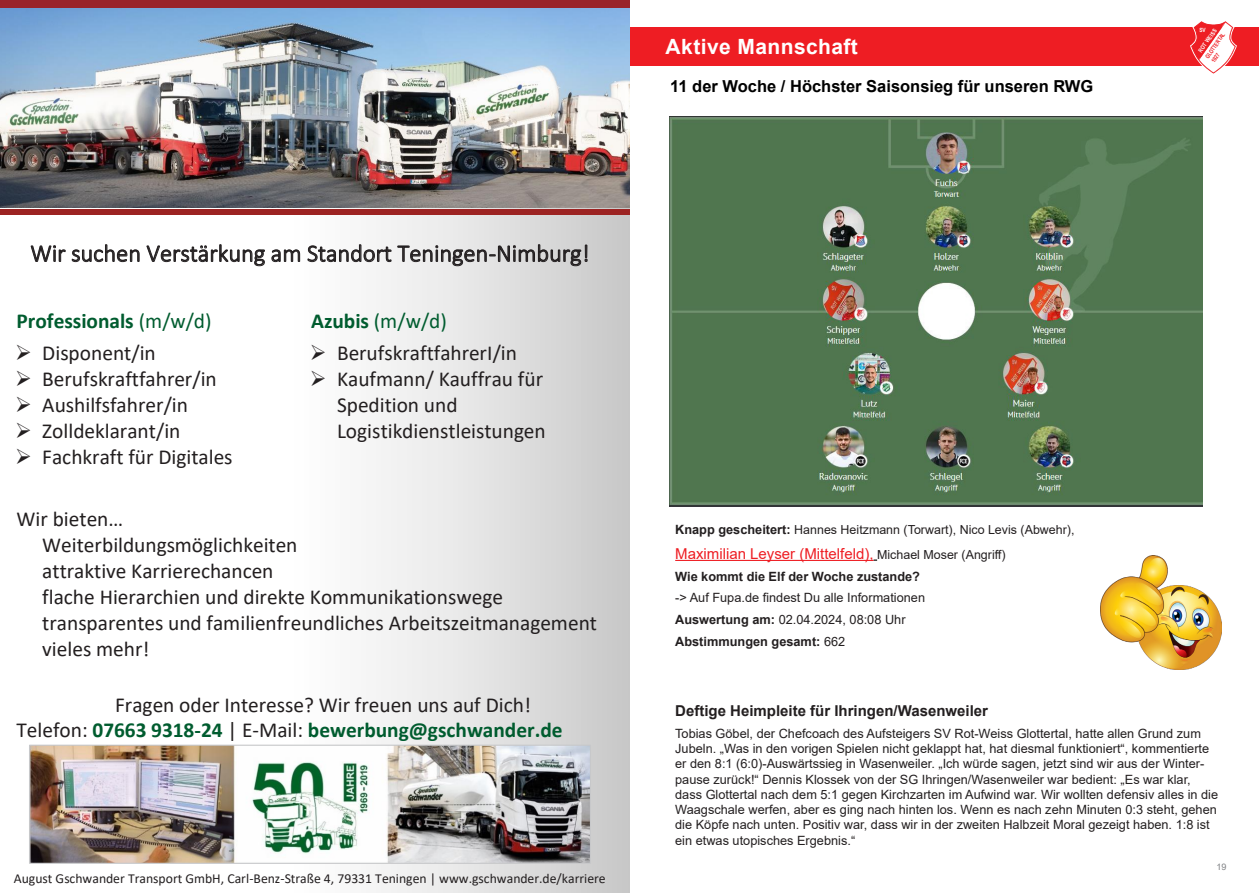
<style>
.page{position:relative;width:1259px;height:893px;background:#fff}
.page>*{position:absolute;margin:0;border:0;box-sizing:border-box;transform-origin:0 0}
.t1{font:300 24.3px "Calibri";color:#231f20}
.t2{font:21.45px/26.1px "Calibri";color:#231f20}
.t3{font:700 21.45px "Calibri";color:#005c2f}
.t4{font:21.45px "Calibri";color:#005c2f}
.t5{font:700 21px "Arial";letter-spacing:.02em;color:#fff}
.t6{font:700 16.5px "Arial";color:#000}
.t7{font:15px "Arial";color:#ee1d23}
.t8{font:700 15px "Arial";color:#231f20}
.t9{font:13.65px "Calibri";color:#231f20}
.t10{font:12.75px/15.3px "Arial";color:#231f20}
.t11{font:700 12.75px "Arial";color:#231f20}
.t12{font:12.45px "Arial";color:#231f20}
.t13{font:9px "Arial";color:#808285}
.t14{font:700 5.85px/7.4px "Arial Narrow";color:#ee1d23;scale:.93 1}
.t15{font:700 5.85px "Arial Narrow";color:#fff}
.s1{font-weight:400}
.s2{font-weight:700}
.s3{font-weight:700;color:#005c2f}
.s4{font-weight:700;font-size:12.75px}
.s5{font-size:12.45px;color:#231f20}
</style>
<div class="page">
<div style="left:629px;top:28px;width:630px;height:38px;background:#ee1d23"></div>
<svg style="left:1188px;top:21px;width:50px;height:53px"></svg>
<svg style="left:0;top:207px;width:629px;height:686px"></svg>
<img style="left:0;top:9px;width:629px;height:198px">
<div style="left:0;top:209px;width:629px;height:5px;background:#9c2322"></div>
<img style="left:31px;top:747px;width:558px;height:115px">
<div style="left:29px;top:745px;width:562px;height:119px;border:1px solid #c7c8ca"></div>
<div style="left:0;top:0;width:629px;height:7px;background:#99232a"></div>
<hr style="left:675px;top:560px;width:198px;height:1px;background:#ee1d23">
<img style="left:670px;top:116px;width:532px;height:390px">
<img style="left:1100px;top:555px;width:121px;height:114px">
<h1 class="t1" style="left:30px;top:238px;width:561px">Wir suchen Verstärkung am Standort Teningen-Nimburg!</h1>
<h2 class="t3" style="left:16px;top:306px;width:197px">Professionals <span class="s1">(m/w/d)</span></h2>
<h2 class="t2" style="left:15px;top:340px;width:142px">➢ Disponent/in</h2>
<h2 class="t2" style="left:15px;top:366px;width:203px">➢ Berufskraftfahrer/in</h2>
<h2 class="t2" style="left:15px;top:392px;width:174px">➢ Aushilfsfahrer/in</h2>
<h2 class="t2" style="left:15px;top:418px;width:167px">➢ Zolldeklarant/in</h2>
<h2 class="t2" style="left:15px;top:444px;width:219px">➢ Fachkraft für Digitales</h2>
<h2 class="t4" style="left:311px;top:306px;width:137px"><span class="s2">Azubis</span> (m/w/d)</h2>
<h2 class="t2" style="left:310px;top:340px;width:209px">➢ BerufskraftfahrerI/in</h2>
<h2 class="t2" style="left:337px;top:366px;width:210px;text-indent:-27px">➢ Kaufmann/ Kauffrau für<br>Spedition und<br>Logistikdienstleistungen</h2>
<h2 class="t2" style="left:42px;top:505px;width:556px;text-indent:-26px">Wir bieten…<br>Weiterbildungsmöglichkeiten<br>attraktive Karrierechancen<br>flache Hierarchien und direkte Kommunikationswege transparentes und familienfreundliches Arbeitszeitmanagement vieles mehr!</h2>
<h2 class="t2" style="left:16px;top:691px;width:547px;text-indent:99px">Fragen oder Interesse? Wir freuen uns auf Dich!<br>Telefon: <span class="s3">07663 9318-24</span> | E-Mail: <span class="s3">bewerbung@gschwander.de</span></h2>
<p class="t9" style="left:14px;top:869px;width:593px">August Gschwander Transport GmbH, Carl-Benz-Straße 4, 79331 Teningen | www.gschwander.de/karriere</p>
<h3 class="t5" style="left:665px;top:32px;width:194px">Aktive Mannschaft</h3>
<p class="t6" style="left:670px;top:75px;width:425px">11 der Woche / Höchster Saisonsieg für unseren RWG</p>
<p class="t15" style="left:1196px;top:50px;width:30px;rotate:-55deg">ROT WEISS</p>
<p class="t15" style="left:1199px;top:26px;width:8px">SV</p>
<p class="t14" style="left:1203px;top:56px;width:34px;rotate:-55deg">GLOTTERTAL<br>1927</p>
<p class="t12" style="left:675px;top:521px;width:401px"><span class="s4">Knapp gescheitert:</span> Hannes Heitzmann (Torwart), Nico Levis (Abwehr),</p>
<p class="t7" style="left:675px;top:543px;width:332px">Maximilian Leyser (Mittelfeld), <span class="s5">Michael Moser (Angriff)</span></p>
<p class="t11" style="left:675px;top:567px;width:246px">Wie kommt die Elf der Woche zustande?</p>
<p class="t10" style="left:675px;top:587px;width:251px;line-height:21.8px">-&gt; Auf Fupa.de findest Du alle Informationen<br><span class="s2">Auswertung am:</span> 02.04.2024, 08:08 Uhr<br><span class="s2">Abstimmungen gesamt:</span> 662</p>
<p class="t8" style="left:675px;top:700px;width:314px">Deftige Heimpleite für Ihringen/Wasenweiler</p>
<p class="t10" style="left:675px;top:725px;width:544px">Tobias Göbel, der Chefcoach des Aufsteigers SV Rot-Weiss Glottertal, hatte allen Grund zum Jubeln. „Was in den vorigen Spielen nicht geklappt hat, hat diesmal funktioniert“, kommentierte er den 8:1 (6:0)-Auswärtssieg in Wasenweiler. „Ich würde sagen, jetzt sind wir aus der Winter&shy;pause zurück!“ Dennis Klossek von der SG Ihringen/Wasenweiler war bedient: „Es war klar, dass Glottertal nach dem 5:1 gegen Kirchzarten im Aufwind war. Wir wollten defensiv alles in die Waagschale werfen, aber es ging nach hinten los. Wenn es nach zehn Minuten 0:3 steht, gehen die Köpfe nach unten. Positiv war, dass wir in der zweiten Halbzeit Moral gezeigt haben. 1:8 ist ein etwas utopisches Ergebnis.“</p>
<p class="t13" style="left:1216px;top:860px;width:12px">19</p>
</div>
